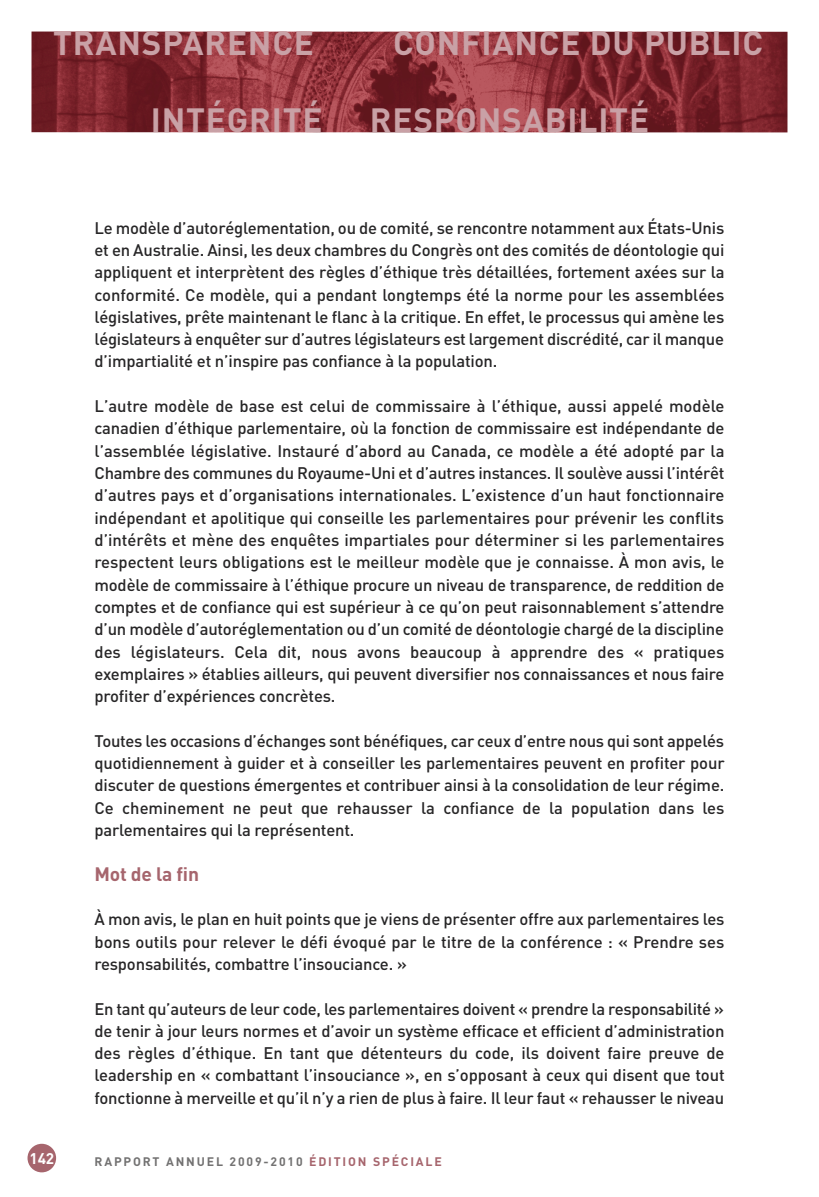
<style>
.page{position:relative;width:819px;height:1197px;background:#fff}
.page>*{position:absolute;margin:0;border:0;box-sizing:border-box;transform-origin:0 0}
.t1{font:700 33.25px "DIN";letter-spacing:.025em;color:#c9a1a6}
.t2{font:700 19.25px "DIN";letter-spacing:-.01em;color:#a6656d}
.t3{font:500 16.62px/22.2px "DIN";letter-spacing:-.01em;color:#272627;text-align:justify}
.t4{font:700 15.4px "DIN";color:#fff}
.t5{font:700 12.25px "DIN";letter-spacing:.15em;color:#737272}
.s1{color:#a6656d}
</style>
<div class="page">
<div style="left:28px;top:1144px;width:28px;height:28px;background:#a6656d;border-radius:50%"></div>
<img style="left:31px;top:32px;width:757px;height:100px">
<h1 class="t1" style="left:53px;top:25px;width:262px">TRANSPARENCE</h1>
<h1 class="t1" style="left:393px;top:25px;width:371px">CONFIANCE DU PUBLIC</h1>
<h1 class="t1" style="left:151px;top:101px;width:173px">INTÉGRITÉ</h1>
<h1 class="t1" style="left:370px;top:101px;width:281px">RESPONSABILITÉ</h1>
<p class="t3" style="left:94px;top:217px;width:632px">Le modèle d’autoréglementation, ou de comité, se rencontre notamment aux États-Unis et en Australie. Ainsi, les deux chambres du Congrès ont des comités de déontologie qui appliquent et interprètent des règles d’éthique très détaillées, fortement axées sur la conformité. Ce modèle, qui a pendant longtemps été la norme pour les assemblées législatives, prête maintenant le flanc à la critique. En effet, le processus qui amène les législateurs à enquêter sur d’autres législateurs est largement discrédité, car il manque d’impartialité et n’inspire pas confiance à la population.</p>
<p class="t3" style="left:94px;top:395px;width:632px">L’autre modèle de base est celui de commissaire à l’éthique, aussi appelé modèle canadien d’éthique parlementaire, où la fonction de commissaire est indépendante de l’assemblée législative. Instauré d’abord au Canada, ce modèle a été adopté par la Chambre des communes du Royaume-Uni et d’autres instances. Il soulève aussi l’intérêt d’autres pays et d’organisations internationales. L’existence d’un haut fonctionnaire indépendant et apolitique qui conseille les parlementaires pour prévenir les conflits d’intérêts et mène des enquêtes impartiales pour déterminer si les parlementaires respectent leurs obligations est le meilleur modèle que je connaisse. À mon avis, le modèle de commissaire à l’éthique procure un niveau de transparence, de reddition de comptes et de confiance qui est supérieur à ce qu’on peut raisonnablement s’attendre d’un modèle d’autoréglementation ou d’un comité de déontologie chargé de la discipline des législateurs. Cela dit, nous avons beaucoup à apprendre des « pratiques exemplaires » établies ailleurs, qui peuvent diversifier nos connaissances et nous faire profiter d’expériences concrètes.</p>
<p class="t3" style="left:94px;top:730px;width:632px">Toutes les occasions d’échanges sont bénéfiques, car ceux d’entre nous qui sont appelés quotidiennement à guider et à conseiller les parlementaires peuvent en profiter pour discuter de questions émergentes et contribuer ainsi à la consolidation de leur régime.<br>Ce cheminement ne peut que rehausser la confiance de la population dans les parlementaires qui la représentent.</p>
<p class="t2" style="left:94px;top:863px;width:106px">Mot de la fin</p>
<p class="t3" style="left:94px;top:908px;width:632px">À mon avis, le plan en huit points que je viens de présenter offre aux parlementaires les bons outils pour relever le défi évoqué par le titre de la conférence : « Prendre ses responsabilités, combattre l’insouciance. »</p>
<p class="t3" style="left:94px;top:998px;width:632px">En tant qu’auteurs de leur code, les parlementaires doivent « prendre la responsabilité » de tenir à jour leurs normes et d’avoir un système efficace et efficient d’administration des règles d’éthique. En tant que détenteurs du code, ils doivent faire preuve de leadership en « combattant l’insouciance », en s’opposant à ceux qui disent que tout fonctionne à merveille et qu’il n’y a rien de plus à faire. Il leur faut « rehausser le niveau</p>
<p class="t4" style="left:29px;top:1149px;width:26px">142</p>
<p class="t5" style="left:94px;top:1154px;width:349px">RAPPORT ANNUEL 2009-2010 <span class="s1">ÉDITION SPÉCIALE</span></p>
</div>
